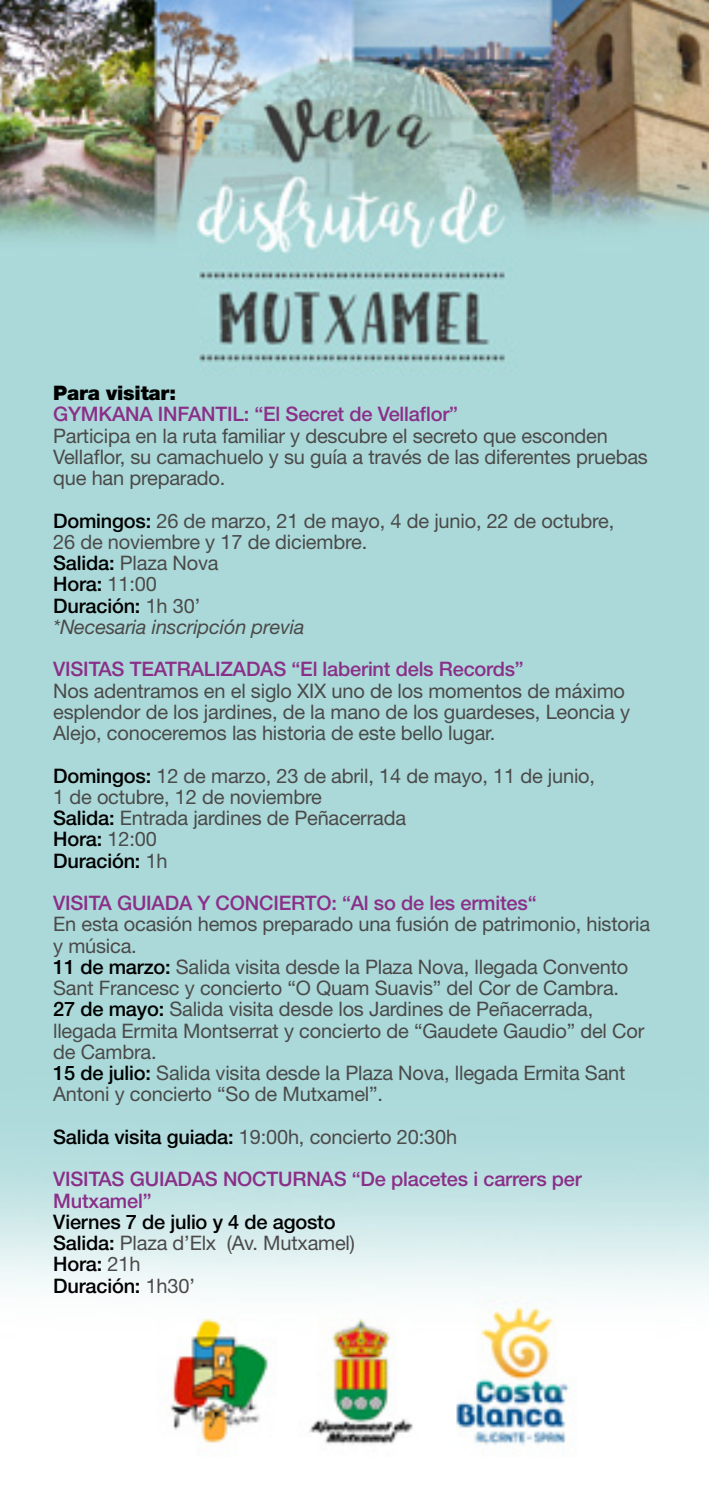
<style>
.page{position:relative;width:709px;height:1489px;background:#fff}
.page>*{position:absolute;margin:0;border:0;box-sizing:border-box;transform-origin:0 0}
.t1{font:20px/21.2px "Helvetica Neue LT Std";letter-spacing:-.01em;color:#4a4a49}
.t2{font:500 20px/42.5px "Helvetica Neue LT Std";letter-spacing:-.01em;color:#8a2f88}
.t3{font:500 20px/21.2px "Helvetica Neue LT Std";letter-spacing:-.01em;color:#000}
.t4{font:900 20px "Helvetica Neue LT Std";letter-spacing:-.01em;color:#000}
.s1{font-weight:500;color:#000}
.s2{font-style:italic}
.s3{color:#000}
.s4{font-weight:400;color:#4a4a49}
</style>
<div class="page">
<img style="left:0;top:0;width:709px;height:1453px">
<p class="t4" style="left:53px;top:381px;width:124px">Para visitar:</p>
<p class="t2" style="left:53px;top:392px;width:406px">GYMKANA INFANTIL: “El Secret de Vellaflor”</p>
<p class="t1" style="left:53px;top:424px;width:596px">Participa en la ruta familiar y descubre el secreto que esconden<br>Vellaflor, su camachuelo y su guía a través de las diferentes pruebas que han preparado.</p>
<p class="t1" style="left:53px;top:509px;width:562px"><span class="s1">Domingos:</span> 26 de marzo, 21 de mayo, 4 de junio, 22 de octubre,<br>26 de noviembre y 17 de diciembre.<br><span class="s1">Salida:</span> Plaza Nova<br><span class="s1">Hora:</span> 11:00<br><span class="s1">Duración:</span> 1h 30’<br><span class="s2">*Necesaria inscripción previa</span></p>
<p class="t2" style="left:53px;top:647px;width:472px">VISITAS TEATRALIZADAS “El laberint dels Records”</p>
<p class="t1" style="left:53px;top:679px;width:578px">Nos adentramos en el siglo XIX uno de los momentos de máximo esplendor de los jardines, de la mano de los guardeses, Leoncia y<br>Alejo, conoceremos las historia de este bello lugar.</p>
<p class="t1" style="left:53px;top:764px;width:543px"><span class="s1">Domingos:</span> 12 de marzo, 23 de abril, 14 de mayo, 11 de junio,<br>1 de octubre, 12 de noviembre<br><span class="s1">Salida:</span> Entrada jardines de Peñacerrada<br><span class="s1">Hora:</span> 12:00<br><span class="s1">Duración:</span> 1h</p>
<p class="t2" style="left:53px;top:881px;width:485px">VISITA GUIADA Y CONCIERTO: “Al so de les ermites“</p>
<p class="t1" style="left:53px;top:913px;width:598px">En esta ocasión hemos preparado una fusión de patrimonio, historia y música.<br><span class="s1">11 de marzo:</span> Salida visita desde la Plaza Nova, llegada Convento Sant Francesc y concierto “O Quam Suavis” del Cor de Cambra.<br><span class="s1">27 de mayo:</span> Salida visita desde los Jardines de Peñacerrada, llegada Ermita Montserrat y concierto de “Gaudete Gaudio” del Cor de Cambra.<br><span class="s1">15 de julio:</span> Salida visita desde la Plaza Nova, llegada Ermita Sant Antoni y concierto “So de Mutxamel”.</p>
<p class="t2" style="left:53px;top:1115px;width:530px"><span class="s3">Salida visita guiada:</span> <span class="s4">19:00h, concierto 20:30h<br></span>VISITAS GUIADAS NOCTURNAS “De placetes i carrers per</p>
<p class="t2" style="left:53px;top:1178px;width:100px">Mutxamel”</p>
<p class="t3" style="left:53px;top:1210px;width:303px">Viernes 7 de julio y 4 de agosto<br>Salida: <span class="s4">Plaza d’Elx (Av. Mutxamel)<br></span>Hora: <span class="s4">21h<br></span>Duración: <span class="s4">1h30’</span></p>
</div>
